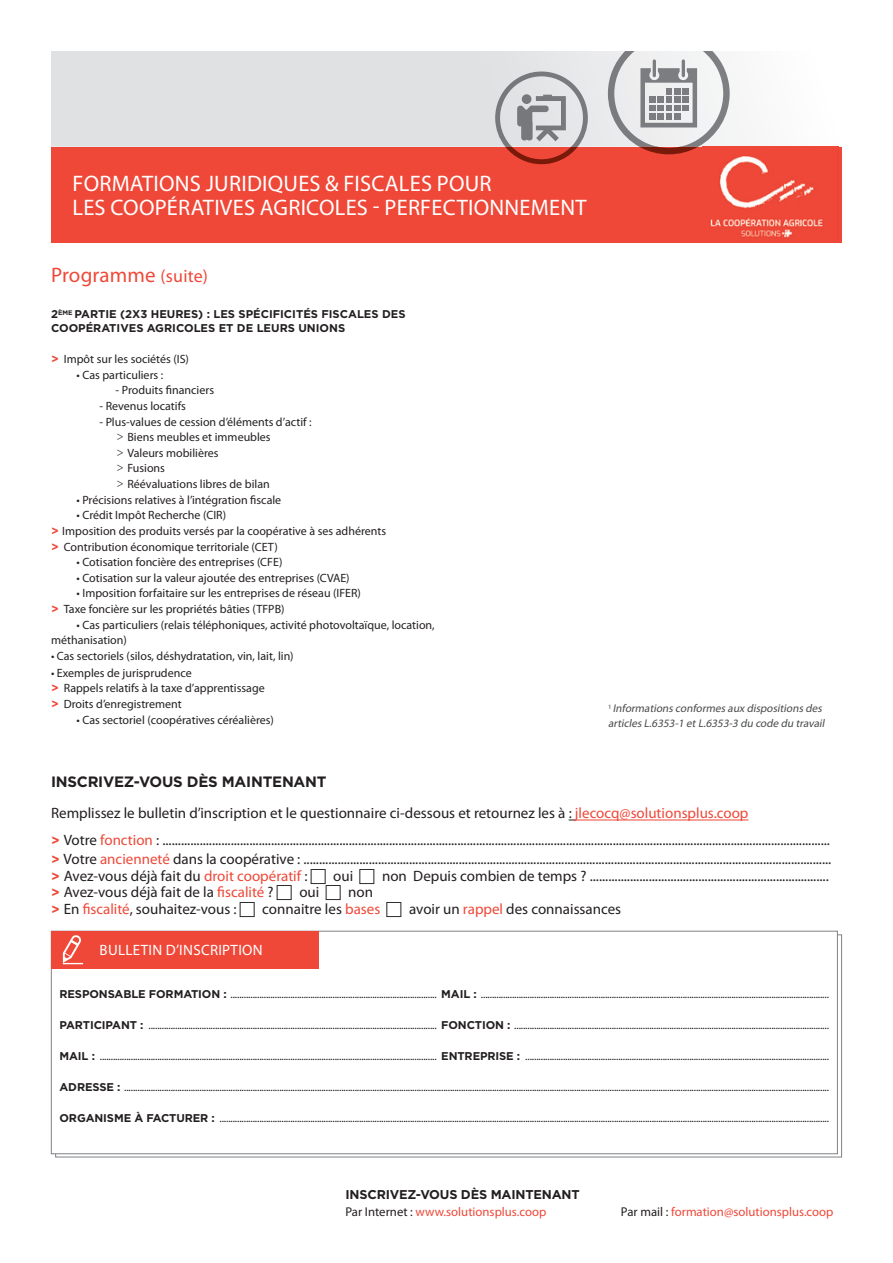
<style>
.page{position:relative;width:893px;height:1263px;background:#fff}
.page>*{position:absolute;margin:0;border:0;box-sizing:border-box;transform-origin:0 0}
.t1{font:22.5px/23.2px "Myriad Pro";letter-spacing:.01em;color:#fff}
.t2{font:21px "Myriad Pro";letter-spacing:.005em;color:#ef4838}
.t3{font:15px/19.5px "Myriad Pro";color:#231f20}
.t4{font:700 15px "Gotham";letter-spacing:-.015em;color:#231f20}
.t5{font:15px "Myriad Pro";letter-spacing:.02em;color:#fff}
.t6{font:12.75px "Myriad Pro";color:#ef4838}
.t7{font:700 12.75px "Gotham";letter-spacing:-.015em;color:#231f20}
.t8{font:12px/15.6px "Myriad Pro";color:#231f20}
.t9{font:11.25px "Myriad Pro";color:#231f20}
.t10{font:700 11.25px/13.5px "Gotham";color:#231f20}
.t11{font:italic 11.25px/15px "Myriad Pro";color:#494a4b}
.s1{font-size:18px}
.s2{font-family:"Gotham";font-weight:700;color:#ef4838}
.s3{font-family:"Gotham";font-weight:300}
.s4{color:#ef4838}
.s5{font-family:"Gotham";font-weight:700;font-size:13.5px;color:#ef4838}
.s6{font-family:"Gotham";font-weight:700}
.s7{color:#231f20}
</style>
<div class="page">
<svg style="left:51px;top:51px;width:788px;height:96px"></svg>
<div style="left:51px;top:147px;width:791px;height:96px;background:#ef4838"></div>
<svg style="left:608px;top:51px;width:122px;height:103px"></svg>
<svg style="left:495px;top:71px;width:93px;height:93px"></svg>
<img style="left:702px;top:147px;width:121px;height:91px">
<hr style="left:575px;top:820px;width:173px;height:1px;background:#ef4838">
<div style="left:51px;top:931px;width:787px;height:223px;background:#fff;border:1px solid #808285"></div>
<div style="left:51px;top:931px;width:267px;height:38px;background:#ef4838"></div>
<svg style="left:63px;top:935px;width:20px;height:29px"></svg>
<h1 class="t1" style="left:73px;top:172px;width:516px">FORMATIONS JURIDIQUES &amp; FISCALES POUR<br>LES COOPÉRATIVES AGRICOLES - PERFECTIONNEMENT</h1>
<h2 class="t2" style="left:51px;top:262px;width:159px">Programme <span class="s1">(suite)</span></h2>
<p class="t10" style="left:51px;top:308px;width:356px">2<sup>ÈME</sup> PARTIE (2X3 HEURES) : LES SPÉCIFICITÉS FISCALES DES<br>COOPÉRATIVES AGRICOLES ET DE LEURS UNIONS</p>
<p class="t8" style="left:51px;top:351px;width:140px"><span class="s2">&gt;</span> Impôt sur les sociétés (IS)</p>
<p class="t8" style="left:77px;top:367px;width:88px">• Cas particuliers :</p>
<p class="t8" style="left:116px;top:382px;width:100px">- Produits financiers</p>
<p class="t8" style="left:99px;top:398px;width:88px">- Revenus locatifs</p>
<p class="t8" style="left:116px;top:414px;width:197px;text-indent:-17px">- Plus-values de cession d’éléments d’actif : <span class="s3">&gt;</span> Biens meubles et immeubles<br><span class="s3">&gt;</span> Valeurs mobilières<br><span class="s3">&gt;</span> Fusions<br><span class="s3">&gt;</span> Réévaluations libres de bilan</p>
<p class="t8" style="left:77px;top:492px;width:206px">• Précisions relatives à l’intégration fiscale</p>
<p class="t8" style="left:51px;top:507px;width:337px;text-indent:26px">• Crédit Impôt Recherche (CIR)<br><span class="s2">&gt;</span> Imposition des produits versés par la coopérative à ses adhérents <span class="s2">&gt;</span> Contribution économique territoriale (CET)</p>
<p class="t8" style="left:77px;top:554px;width:207px">• Cotisation foncière des entreprises (CFE)</p>
<p class="t8" style="left:77px;top:570px;width:275px">• Cotisation sur la valeur ajoutée des entreprises (CVAE)</p>
<p class="t8" style="left:51px;top:585px;width:312px;text-indent:26px">• Imposition forfaitaire sur les entreprises de réseau (IFER) <span class="s2">&gt;</span> Taxe foncière sur les propriétés bâties (TFPB)</p>
<p class="t8" style="left:51px;top:618px;width:385px;line-height:14.2px;text-indent:26px">• Cas particuliers (relais téléphoniques, activité photovoltaïque, location, méthanisation)</p>
<p class="t8" style="left:51px;top:648px;width:244px">• Cas sectoriels (silos, déshydratation, vin, lait, lin)</p>
<p class="t8" style="left:51px;top:664px;width:215px">• Exemples de jurisprudence<br><span class="s2">&gt;</span> Rappels relatifs à la taxe d’apprentissage <span class="s2">&gt;</span> Droits d’enregistrement</p>
<p class="t8" style="left:77px;top:712px;width:199px">• Cas sectoriel (coopératives céréalières)</p>
<p class="t11" style="left:608px;top:701px;width:220px"><sup>1</sup> Informations conformes aux dispositions des articles L.6353-1 etL.6353-3 du code du travail</p>
<h3 class="t4" style="left:51px;top:772px;width:277px">INSCRIVEZ-VOUS DÈS MAINTENANT</h3>
<h3 class="t3" style="left:51px;top:803px;width:699px">Remplissez le bulletin d’inscription et le questionnaire ci-dessous et retournez les à : <span class="s4">jlecocq@solutionsplus.coop</span></h3>
<p class="t3" style="left:51px;top:830px;width:782px"><span class="s5">&gt;</span> Votre <span class="s4">fonction</span> : ....................................................................................................................................................................................................................... <span class="s5">&gt;</span> Votre <span class="s4">ancienneté</span> dans la coopérative : ..........................................................................................................................................................................</p>
<h3 class="t3" style="left:51px;top:866px;width:258px"><span class="s5">&gt;</span> Avez-vous déjà fait du <span class="s4">droit coopératif</span> :</h3>
<h3 class="t3" style="left:333px;top:866px;width:22px">oui</h3>
<h3 class="t3" style="left:382px;top:866px;width:448px">non Depuis combien de temps ? .............................................................................</h3>
<h3 class="t3" style="left:51px;top:882px;width:224px"><span class="s5">&gt;</span> Avez-vous déjà fait de la <span class="s4">scalité</span> ?</h3>
<h3 class="t3" style="left:299px;top:882px;width:22px">oui</h3>
<h3 class="t3" style="left:348px;top:882px;width:26px">non</h3>
<h3 class="t3" style="left:51px;top:899px;width:187px"><span class="s5">&gt;</span> En <span class="s4">scalité</span>, souhaitez-vous :</h3>
<h3 class="t3" style="left:262px;top:899px;width:120px">connaitre les <span class="s4">bases</span></h3>
<h3 class="t3" style="left:409px;top:899px;width:214px">avoir un <span class="s4">rappel</span> des connaissances</h3>
<h3 class="t5" style="left:100px;top:941px;width:165px">BULLETIN D’INSCRIPTION</h3>
<p class="t9" style="left:60px;top:988px;width:771px"><span class="s6">RESPONSABLE FORMATION :</span> ............................................................................................. <span class="s6">MAIL :</span> .............................................................................................................................................................</p>
<p class="t9" style="left:60px;top:1019px;width:771px"><span class="s6">PARTICIPANT :</span> .................................................................................................................................. <span class="s6">FONCTION :</span> ..............................................................................................................................................</p>
<p class="t9" style="left:60px;top:1050px;width:771px"><span class="s6">MAIL :</span> ........................................................................................................................................................ <span class="s6">ENTREPRISE :</span> .........................................................................................................................................</p>
<p class="t9" style="left:60px;top:1081px;width:771px"><span class="s6">ADRESSE :</span> ..............................................................................................................................................................................................................................................................................................................................</p>
<p class="t9" style="left:60px;top:1112px;width:771px"><span class="s6">ORGANISME À FACTURER :</span> ...................................................................................................................................................................................................................................................................................</p>
<p class="t7" style="left:345px;top:1186px;width:236px">INSCRIVEZ-VOUS DÈS MAINTENANT</p>
<p class="t6" style="left:345px;top:1204px;width:202px"><span class="s7">Par Internet :</span> www.solutionsplus.coop</p>
<p class="t6" style="left:621px;top:1204px;width:214px"><span class="s7">Par mail :</span> formation@solutionsplus.coop</p>
</div>
